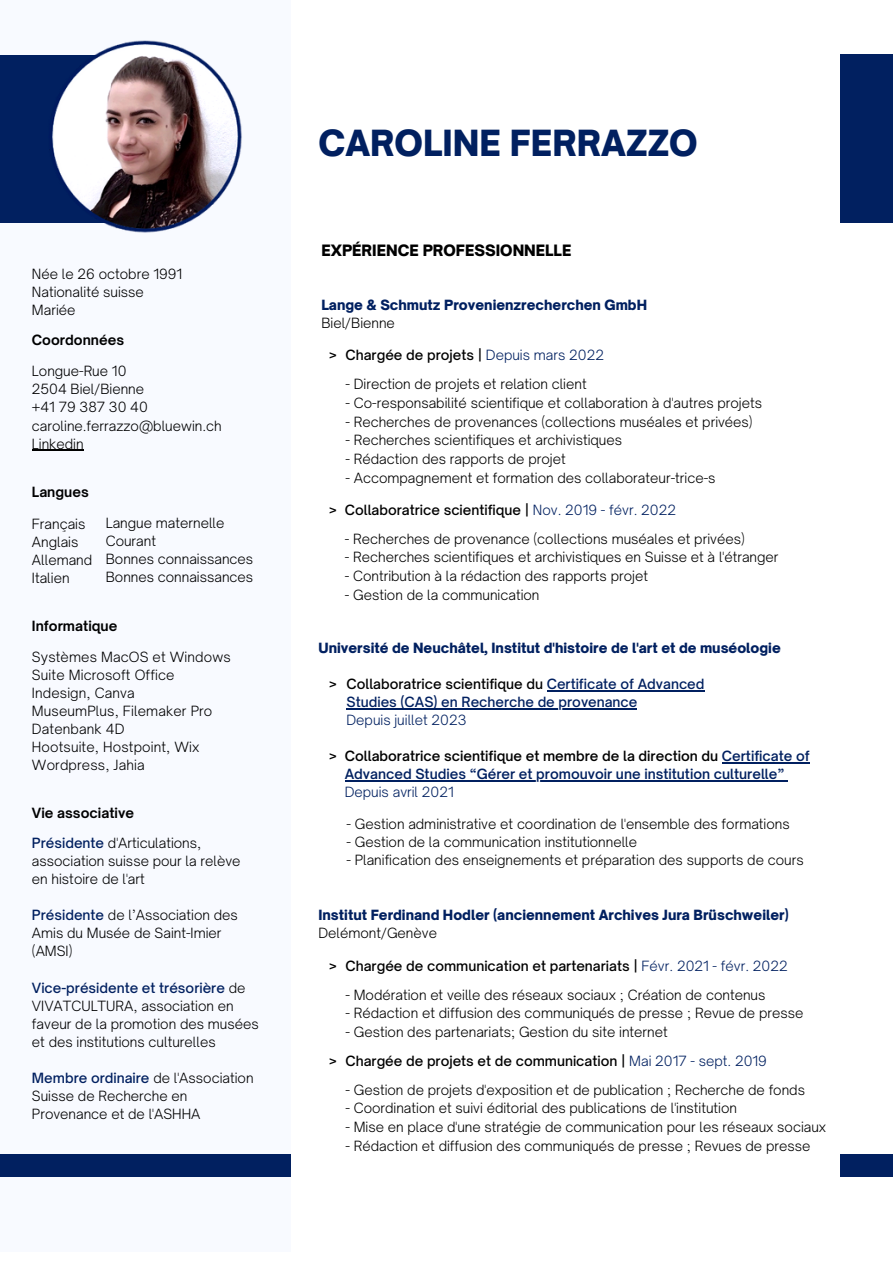
<style>
.page{position:relative;width:893px;height:1264px;background:#fff}
.page>*{position:absolute;margin:0;border:0;box-sizing:border-box;transform-origin:0 0}
.t1{font:900 34.5px "Open Sauce One";color:#012060}
.t2{font:900 15px "Open Sauce One";color:#000}
.t3{font:300 13.5px/18px "Open Sauce One";color:#000}
.t4{font:500 13.5px "Open Sauce One";color:#000}
.t5{font:900 13.5px "Open Sauce One";color:#012060}
.t6{font:600 13.5px/18px "Open Sauce One";color:#012060}
.t7{font:600 13.5px "Open Sauce One";color:#000}
.t8{font:500 13.5px/18px "Open Sauce One";color:#012060}
.t9{font:700 13.5px "Open Sauce One";color:#000}
.s1{font-weight:500;color:#012060}
.s2{font-weight:300;color:#012060}
.s3{color:#012060}
.s4{font-weight:300}
</style>
<div class="page">
<div style="left:0;top:0;width:291px;height:1251px;background:#f4f7ff"></div>
<div style="left:0;top:55px;width:166px;height:168px;background:#012060"></div>
<img style="left:49px;top:40px;width:193px;height:193px">
<hr style="left:32px;top:449px;width:52px;height:2px;background:#000">
<div style="left:840px;top:55px;width:52px;height:168px;background:#012060"></div>
<div style="left:0;top:1154px;width:168px;height:23px;background:#012060"></div>
<div style="left:840px;top:1154px;width:52px;height:23px;background:#012060"></div>
<div style="left:121px;top:1154px;width:170px;height:23px;background:#012060"></div>
<hr style="left:546px;top:690px;width:158px;height:1px;background:#012060">
<hr style="left:346px;top:708px;width:291px;height:1px;background:#012060">
<hr style="left:721px;top:762px;width:88px;height:1px;background:#012060">
<hr style="left:345px;top:780px;width:439px;height:1px;background:#012060">
<p class="t3" style="left:32px;top:265px;width:152px">Née le 26 octobre 1991</p>
<p class="t3" style="left:32px;top:283px;width:113px">Nationalité suisse</p>
<h3 class="t3" style="left:32px;top:301px;width:45px">Mariée</h3>
<p class="t9" style="left:32px;top:331px;width:94px">Coordonnées</p>
<p class="t3" style="left:32px;top:362px;width:96px">Longue-Rue 10</p>
<p class="t3" style="left:32px;top:380px;width:114px">2504 Biel/Bienne</p>
<p class="t3" style="left:32px;top:398px;width:117px">+41 79 387 30 40</p>
<h3 class="t3" style="left:32px;top:416px;width:191px">caroline.ferrazzo@bluewin.ch</h3>
<p class="t3" style="left:32px;top:434px;width:53px">Linkedin</p>
<p class="t9" style="left:32px;top:483px;width:58px">Langues</p>
<p class="t3" style="left:106px;top:514px;width:120px">Langue maternelle</p>
<p class="t3" style="left:106px;top:532px;width:52px">Courant</p>
<p class="t3" style="left:106px;top:550px;width:149px">Bonnes connaissances</p>
<p class="t3" style="left:106px;top:568px;width:149px">Bonnes connaissances</p>
<h3 class="t9" style="left:32px;top:617px;width:87px">Informatique</h3>
<p class="t3" style="left:32px;top:647px;width:200px">Systèmes MacOS et Windows</p>
<p class="t3" style="left:32px;top:665px;width:144px">Suite Microsoft Office</p>
<p class="t3" style="left:32px;top:683px;width:104px">Indesign, Canva</p>
<p class="t3" style="left:32px;top:701px;width:182px">MuseumPlus, Filemaker Pro</p>
<h1 class="t3" style="left:32px;top:719px;width:94px">Datenbank 4D</h1>
<h2 class="t3" style="left:32px;top:737px;width:169px">Hootsuite, Hostpoint, Wix</h2>
<p class="t3" style="left:32px;top:755px;width:114px">Wordpress, Jahia</p>
<p class="t9" style="left:32px;top:804px;width:104px">Vie associative</p>
<p class="t3" style="left:32px;top:834px;width:210px"><span class="s1">Présidente</span> d'Articulations, association suisse pour la relève en histoire de l'art</p>
<p class="t3" style="left:32px;top:906px;width:207px"><span class="s1">Présidente</span> de l’Association des<br>Amis du Musée de Saint-Imier (AMSI)</p>
<p class="t3" style="left:32px;top:978px;width:228px"><span class="s1">Vice-présidente et trésorière</span> de<br>VIVATCULTURA, association en faveur de la promotion des musées et des institutions culturelles</p>
<p class="t3" style="left:32px;top:1068px;width:223px"><span class="s1">Membre ordinaire</span> de l'Association<br>Suisse de Recherche en<br>Provenance et de l'ASHHA</p>
<p class="t3" style="left:32px;top:514px;width:55px">Français</p>
<h3 class="t3" style="left:32px;top:532px;width:48px">Anglais</h3>
<p class="t3" style="left:32px;top:550px;width:62px">Allemand</p>
<p class="t3" style="left:32px;top:568px;width:39px">Italien</p>
<p class="t1" style="left:318px;top:121px;width:380px">CAROLINE FERRAZZO</p>
<p class="t2" style="left:321px;top:241px;width:251px">EXPÉRIENCE PROFESSIONNELLE</p>
<p class="t5" style="left:321px;top:296px;width:327px">Lange &amp; Schmutz Provenienzrecherchen GmbH</p>
<p class="t3" style="left:321px;top:314px;width:75px">Biel/Bienne</p>
<p class="t4" style="left:345px;top:347px;width:260px">Chargée de projets | <span class="s2">Depuis mars 2022</span></p>
<p class="t3" style="left:345px;top:375px;width:243px">- Direction de projets et relation client</p>
<p class="t3" style="left:345px;top:394px;width:418px">- Co-responsabilité scientifique et collaboration à d'autres projets</p>
<p class="t3" style="left:345px;top:412px;width:408px">- Recherches de provenances (collections muséales et privées)</p>
<p class="t3" style="left:345px;top:431px;width:278px">- Recherches scientifiques et archivistiques</p>
<p class="t3" style="left:345px;top:450px;width:222px">- Rédaction des rapports de projet</p>
<p class="t3" style="left:345px;top:469px;width:371px">- Accompagnement et formation des collaborateur-trice-s</p>
<p class="t4" style="left:329px;top:346px;width:9px">&gt;</p>
<p class="t4" style="left:329px;top:501px;width:9px">&gt;</p>
<h4 class="t4" style="left:345px;top:501px;width:333px">Collaboratrice scientifique | <span class="s2">Nov. 2019 - févr. 2022</span></h4>
<p class="t3" style="left:345px;top:529px;width:401px">- Recherches de provenance (collections muséales et privées)</p>
<p class="t3" style="left:345px;top:548px;width:435px">- Recherches scientifiques et archivistiques en Suisse et à l'étranger</p>
<p class="t3" style="left:345px;top:567px;width:304px">- Contribution à la rédaction des rapports projet</p>
<p class="t3" style="left:345px;top:585px;width:196px">- Gestion de la communication</p>
<p class="t5" style="left:318px;top:639px;width:464px">Université de Neuchâtel, Institut d'histoire de l'art et de muséologie</p>
<p class="t4" style="left:329px;top:675px;width:9px">&gt;</p>
<p class="t4" style="left:346px;top:675px;width:359px">Collaboratrice scientifique du <span class="s3">Certificate of Advanced</span></p>
<p class="t8" style="left:346px;top:692px;width:292px">Studies (CAS) en Recherche de provenance<br><span class="s4">Depuis juillet 2023</span></p>
<p class="t4" style="left:329px;top:747px;width:9px">&gt;</p>
<p class="t7" style="left:345px;top:747px;width:466px">Collaboratrice scientifique et membre de la direction du <span class="s3">Certificate of</span></p>
<p class="t6" style="left:345px;top:764px;width:441px">Advanced Studies “Gérer et promouvoir une institution culturelle”<br><span class="s4">Depuis avril 2021</span></p>
<p class="t3" style="left:346px;top:814px;width:444px">- Gestion administrative et coordination de l'ensemble des formations</p>
<p class="t3" style="left:346px;top:832px;width:292px">- Gestion de la communication institutionnelle</p>
<p class="t3" style="left:346px;top:850px;width:459px">- Planification des enseignements et préparation des supports de cours</p>
<p class="t5" style="left:318px;top:906px;width:471px">Institut Ferdinand Hodler (anciennement Archives Jura Brüschweiler)</p>
<p class="t3" style="left:318px;top:924px;width:120px">Delémont/Genève</p>
<p class="t4" style="left:345px;top:957px;width:443px">Chargée de communication et partenariats | <span class="s2">Févr. 2021 - févr. 2022</span></p>
<p class="t3" style="left:345px;top:985px;width:421px">- Modération et veille des réseaux sociaux ; Création de contenus</p>
<p class="t3" style="left:345px;top:1004px;width:459px">- Rédaction et diffusion des communiqués de presse ; Revue de presse</p>
<p class="t3" style="left:345px;top:1022px;width:324px">- Gestion des partenariats; Gestion du site internet</p>
<p class="t4" style="left:329px;top:957px;width:9px">&gt;</p>
<p class="t4" style="left:329px;top:1052px;width:9px">&gt;</p>
<p class="t4" style="left:345px;top:1052px;width:423px">Chargée de projets et de communication | <span class="s2">Mai 2017 - sept. 2019</span></p>
<p class="t3" style="left:345px;top:1080px;width:461px">- Gestion de projets d'exposition et de publication ; Recherche de fonds</p>
<p class="t3" style="left:345px;top:1099px;width:393px">- Coordination et suivi éditorial des publications de l'institution</p>
<p class="t3" style="left:345px;top:1117px;width:482px">- Mise en place d'une stratégie de communication pour les réseaux sociaux</p>
<p class="t3" style="left:345px;top:1136px;width:466px">- Rédaction et diffusion des communiqués de presse ; Revues de presse</p>
</div>
